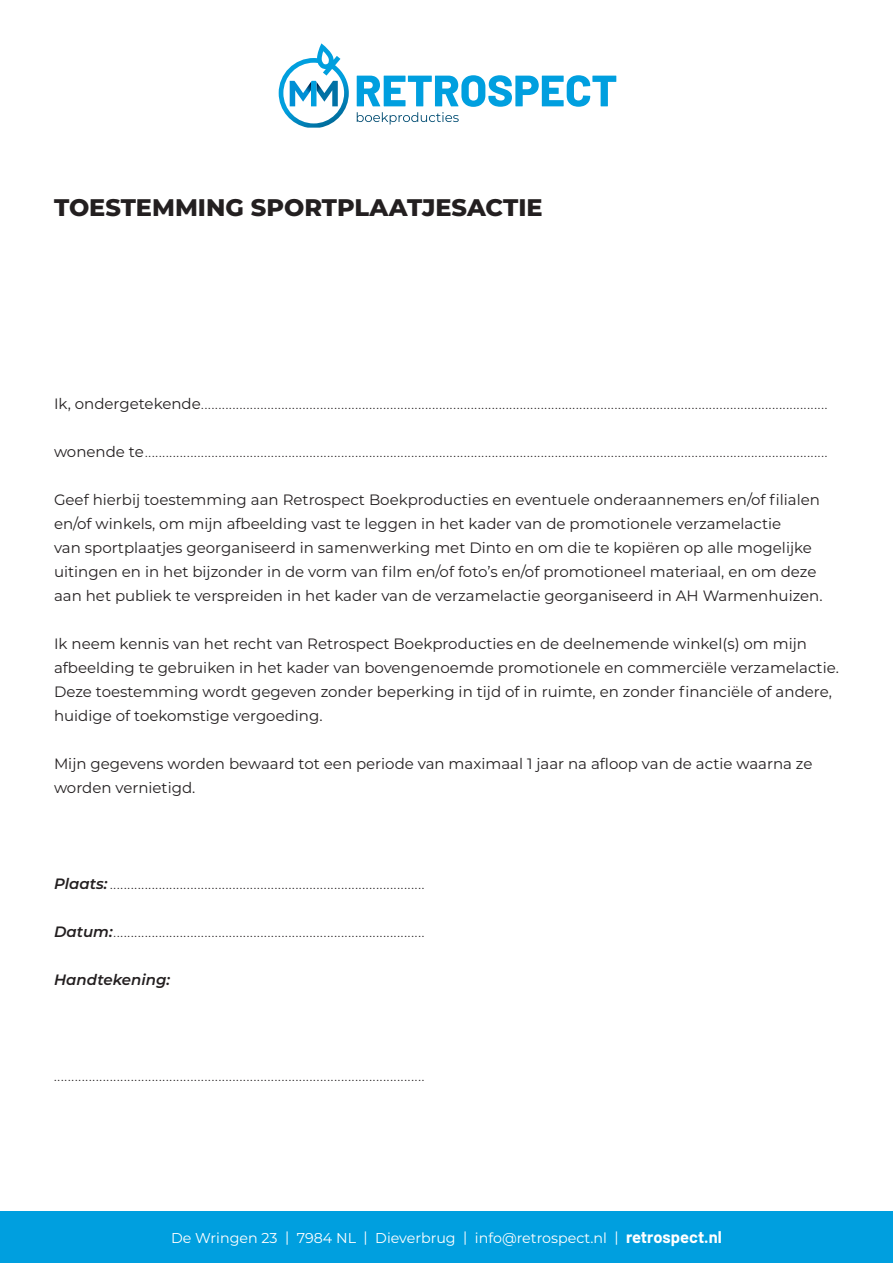
<style>
.page{position:relative;width:893px;height:1263px;background:#fff}
.page>*{position:absolute;margin:0;border:0;box-sizing:border-box;transform-origin:0 0}
.t1{font:800 24px "Montserrat";color:#231f20}
.t2{font:15px/24px "Montserrat";color:#231f20}
.t3{font:italic 600 15px "Montserrat";color:#231f20}
.t4{font:14.25px "Montserrat";color:#fff}
.t5{font:12px "Montserrat";color:#231f20}
.s1{font-size:15px}
.s2{font-weight:600;font-style:italic;font-size:15px}
.s3{font-family:"Barlow";font-weight:700;font-size:16.5px}
</style>
<div class="page">
<svg style="left:357px;top:75px;width:259px;height:50px"></svg>
<svg style="left:279px;top:43px;width:70px;height:85px"></svg>
<div style="left:0;top:1212px;width:893px;height:51px;background:#009fdf"></div>
<h1 class="t1" style="left:54px;top:190px;width:490px">TOESTEMMING SPORTPLAATJESACTIE</h1>
<p class="t5" style="left:54px;top:397px;width:775px"><span class="s1">Ik, ondergetekende</span>...................................................................................................................................................................................</p>
<p class="t5" style="left:54px;top:445px;width:775px"><span class="s1">wonende te</span>...................................................................................................................................................................................................</p>
<p class="t2" style="left:54px;top:487px;width:770px">Geef hierbij toestemming aan Retrospect Boekproducties en eventuele onderaannemers en/of filialen en/of winkels, om mijn afbeelding vast te leggen in het kader van de promotionele verzamelactie<br>van sportplaatjes georganiseerd in samenwerking met Dinto en om die te kopiëren op alle mogelijke uitingen en in het bijzonder in de vorm van film en/of foto’s en/of promotioneel materiaal, en om deze aan het publiek te verspreiden in het kader van de verzamelactie georganiseerd in AH Warmenhuizen.</p>
<p class="t2" style="left:54px;top:631px;width:786px">Ik neem kennis van het recht van Retrospect Boekproducties en de deelnemende winkel(s) om mijn afbeelding te gebruiken in het kader van bovengenoemde promotionele en commerciële verzamelactie.<br>Deze toestemming wordt gegeven zonder beperking in tijd of in ruimte, en zonder financiële of andere, huidige of toekomstige vergoeding.</p>
<p class="t2" style="left:54px;top:751px;width:760px">Mijn gegevens worden bewaard tot een periode van maximaal 1 jaar na afloop van de actie waarna ze worden vernietigd.</p>
<p class="t5" style="left:54px;top:877px;width:372px"><span class="s2">Plaats:</span> ..........................................................................................</p>
<p class="t5" style="left:54px;top:925px;width:372px"><span class="s2">Datum:</span>.........................................................................................</p>
<p class="t3" style="left:54px;top:969px;width:118px">Handtekening:</p>
<p class="t5" style="left:54px;top:1069px;width:372px">..........................................................................................................</p>
<p class="t4" style="left:171px;top:1228px;width:552px">De Wringen 23 | 7984 NL | Dieverbrug | info@retrospect.nl | <span class="s3">retrospect.nl</span></p>
</div>
